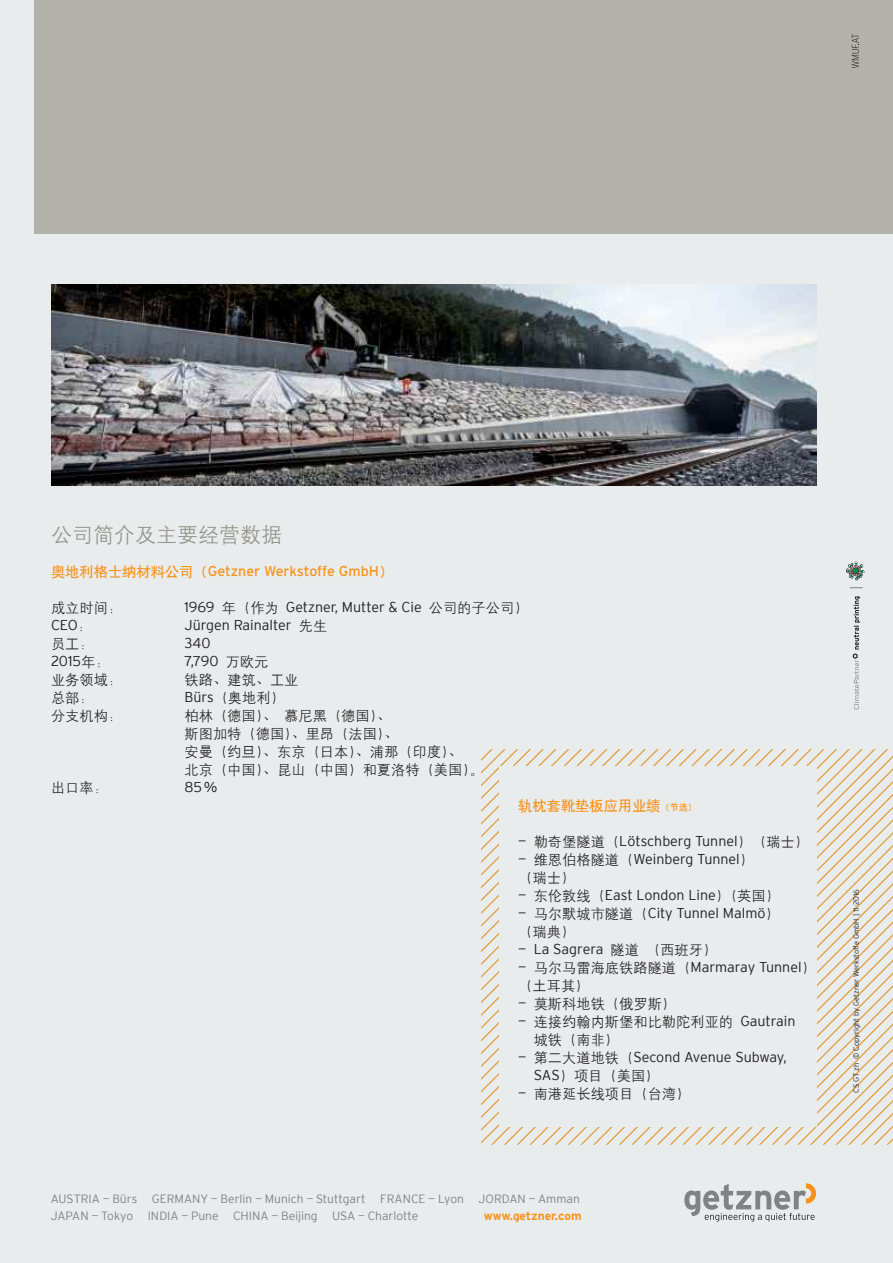
<style>
.page{position:relative;width:893px;height:1263px;background:#e9eced}
.page>*{position:absolute;margin:0;border:0;box-sizing:border-box;transform-origin:0 0}
.t1{font:21px "H Yg 2 gj";color:#94948b}
.t2{font:300 14.25px "Interstate";color:#221f1f}
.t3{font:14.25px/18px "H Yg 2 gj";color:#221f1f}
.t4{font:14.25px "Interstate";letter-spacing:-.005em;color:#f7931d}
.t5{font:14.25px "H Yb 1 gj";color:#f7931d}
.t6{font:300 12px/17.4px "Interstate";color:#808284}
.t7{font:700 12px "Interstate";color:#f7931d}
.t8{font:300 7.5px "Interstate";color:#221f1f}
.s1{font-family:"H Yb 1 gj"}
.s2{font-family:"H Yg 2 gj";font-weight:400}
.s3{font-family:"Sim Sun"}
.s4{font-family:"Interstate";font-weight:300}
.s5{font-size:9px}
</style>
<div class="page">
<div style="left:34px;top:0;width:859px;height:234px;background:#b2b2aa"></div>
<svg style="left:487px;top:749px;width:13px;height:395px"></svg>
<svg style="left:697px;top:749px;width:196px;height:395px"></svg>
<div style="left:499px;top:766px;width:317px;height:361px;background:#e9eced"></div>
<img style="left:51px;top:285px;width:765px;height:201px">
<svg style="left:852px;top:34px;width:7px;height:34px"></svg>
<svg style="left:684px;top:1183px;width:132px;height:39px"></svg>
<svg style="left:853px;top:596px;width:7px;height:113px"></svg>
<svg style="left:846px;top:562px;width:18px;height:18px"></svg>
<hr style="left:842px;top:1106px;width:34px;height:1px;background:#808284">
<svg style="left:850px;top:587px;width:13px;height:1px"></svg>
<h1 class="t1" style="left:51px;top:524px;width:232px">公司简介及主要经营数据</h1>
<p class="t4" style="left:51px;top:564px;width:344px"><span class="s1">奥地利格士纳材料公司（</span>Getzner Werkstoffe GmbH<span class="s1">）</span></p>
<p class="t3" style="left:51px;top:598px;width:73px">成立时间：</p>
<p class="t2" style="left:185px;top:600px;width:346px">1969 <span class="s2">年（作为</span> Getzner, Mutter &amp; Cie <span class="s2">公司的子公司）</span></p>
<p class="t2" style="left:51px;top:618px;width:43px">CEO<span class="s2">：</span></p>
<p class="t2" style="left:185px;top:618px;width:144px">Jürgen Rainalter <span class="s2">先生</span></p>
<p class="t3" style="left:51px;top:634px;width:44px">员工：</p>
<p class="t2" style="left:185px;top:636px;width:28px">340</p>
<p class="t2" style="left:51px;top:654px;width:60px">2015<span class="s2">年：</span></p>
<p class="t2" style="left:185px;top:654px;width:85px">7,790 <span class="s2">万欧元</span></p>
<p class="t3" style="left:51px;top:670px;width:73px">业务领域：</p>
<p class="t3" style="left:185px;top:670px;width:116px">铁路<span class="s3">、</span>建筑<span class="s3">、</span>工业</p>
<p class="t3" style="left:51px;top:688px;width:44px">总部：</p>
<p class="t3" style="left:185px;top:688px;width:102px"><span class="s4">Bürs</span>（奥地利）</p>
<p class="t3" style="left:51px;top:706px;width:73px">分支机构：</p>
<p class="t3" style="left:185px;top:706px;width:301px">柏林（德国)<span class="s3">、</span> 慕尼黑（德国)<span class="s3">、<br></span>斯图加特（德国)<span class="s3">、</span>里昂（法国)<span class="s3">、<br></span>安曼（约旦)<span class="s3">、</span>东京（日本)<span class="s3">、</span>浦那（印度)<span class="s3">、<br></span>北京（中国)<span class="s3">、</span>昆山（中国）和夏洛特（美国)。</p>
<p class="t3" style="left:51px;top:778px;width:58px">出口率：</p>
<p class="t2" style="left:185px;top:780px;width:34px">85 %</p>
<p class="t5" style="left:518px;top:798px;width:180px">轨枕套靴垫板应用业绩<span class="s5">（节选）</span></p>
<p class="t2" style="left:518px;top:834px;width:292px">— <span class="s2">勒奇堡隧道 (</span>Lötschberg Tunnel<span class="s2">) （瑞士）</span></p>
<p class="t2" style="left:518px;top:852px;width:237px">— <span class="s2">维恩伯格隧道（</span>Weinberg Tunnel<span class="s2">）</span></p>
<p class="t3" style="left:518px;top:868px;width:58px">（瑞士）</p>
<p class="t2" style="left:518px;top:888px;width:263px">— <span class="s2">东伦敦线 (</span>East London Line<span class="s2">)（英国）</span></p>
<p class="t2" style="left:518px;top:906px;width:256px">— <span class="s2">马尔默城市隧道 (</span>City Tunnel Malmö<span class="s2">)</span></p>
<p class="t3" style="left:518px;top:922px;width:58px">（瑞典）</p>
<p class="t2" style="left:518px;top:942px;width:201px">— La Sagrera <span class="s2">隧道 （西班牙）</span></p>
<p class="t2" style="left:518px;top:960px;width:292px">— <span class="s2">马尔马雷海底铁路隧道 (</span>Marmaray Tunnel<span class="s2">)</span></p>
<p class="t3" style="left:518px;top:976px;width:73px">（土耳其）</p>
<p class="t3" style="left:518px;top:994px;width:159px"><span class="s4">—</span> 莫斯科地铁（俄罗斯）</p>
<p class="t3" style="left:534px;top:1012px;width:263px;text-indent:-15px"><span class="s4">—</span> 连接约翰内斯堡和比勒陀利亚的 <span class="s4">Gautrain</span>城铁（南非）</p>
<p class="t2" style="left:518px;top:1050px;width:270px">— <span class="s2">第二大道地铁（</span>Second Avenue Subway,</p>
<p class="t3" style="left:534px;top:1066px;width:127px"><span class="s4">SAS</span>）项目（美国）</p>
<p class="t3" style="left:518px;top:1084px;width:174px"><span class="s4">—</span> 南港延长线项目（台湾）</p>
<p class="t6" style="left:51px;top:1190px;width:531px">AUSTRIA — Bürs GERMANY — Berlin — Munich — Stuttgart FRANCE — Lyon JORDAN — Amman<br>JAPAN — Tokyo INDIA — Pune CHINA — Beijing USA — Charlotte</p>
<p class="t7" style="left:484px;top:1212px;width:99px">www.getzner.com</p>
<p class="t8" style="left:853px;top:1093px;width:205px;rotate:-90deg">CS GT zh © Copyright by Getzner Werkstoffe GmbH | 11- 2016</p>
</div>
